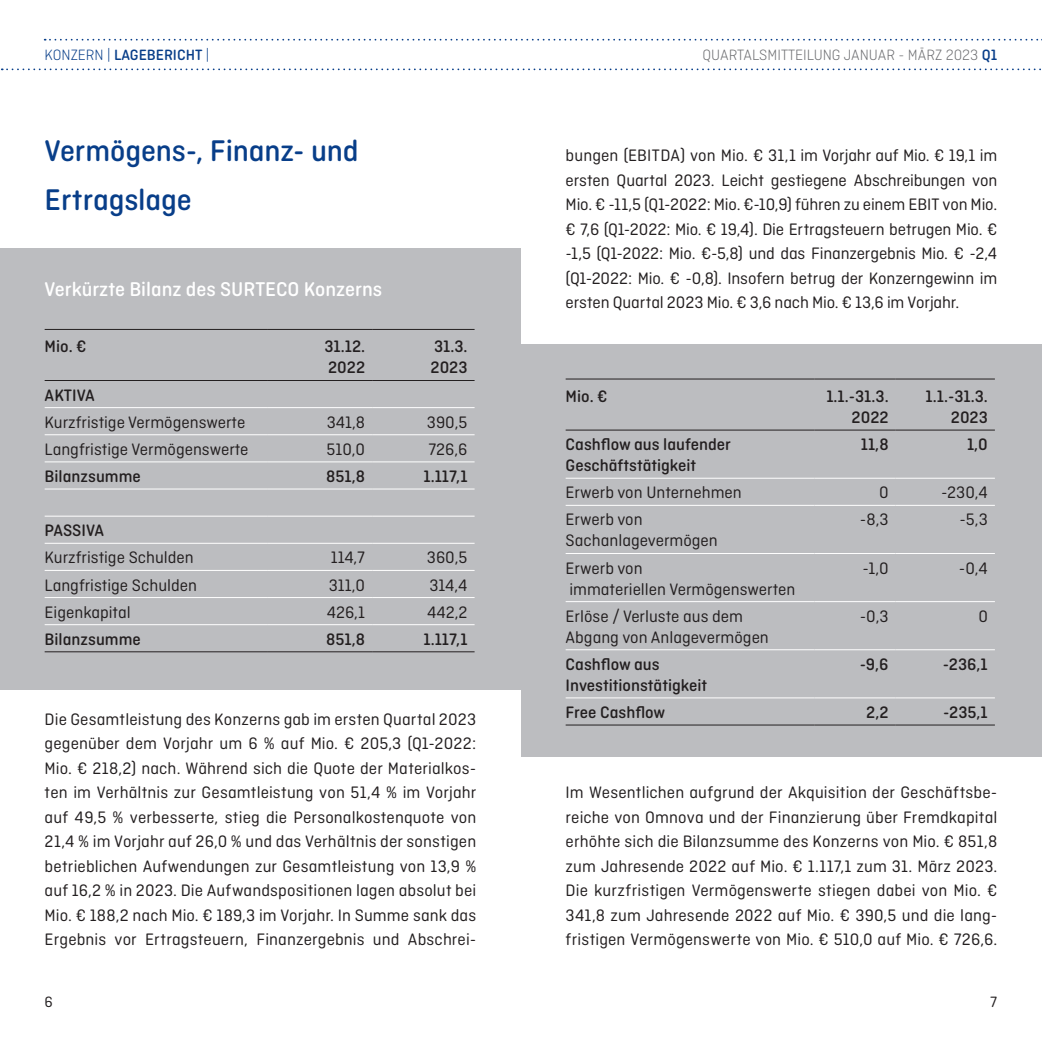
<style>
.page{position:relative;width:1042px;height:1042px;background:#fff}
.page>*{position:absolute;margin:0;border:0;box-sizing:border-box;transform-origin:0 0}
.t1{font:500 31.5px/49px "Ciutadella Rounded";letter-spacing:-.005em;color:#083e89}
.t2{font:500 21px "Ciutadella Rounded";color:#fff}
.t3{font:17.5px/24.5px "Ciutadella Rounded";color:#231f20;text-align:justify}
.t4{font:500 17.5px/21px "Ciutadella Rounded";color:#231f20}
.t5{font:300 15.75px "Ciutadella Rounded";color:#6c6d70}
.t6{font:500 15.75px "Ciutadella Rounded";color:#083e89}
.t7{font:15.75px "Ciutadella Rounded";color:#231f20}
.s1{font-weight:300}
.s2{font-weight:500;color:#083e89}
</style>
<div class="page">
<svg style="left:45px;top:39px;width:997px;height:2px"></svg>
<svg style="left:2px;top:68px;width:1039px;height:2px"></svg>
<div style="left:521px;top:344px;width:521px;height:412px;background:#bcbdc0"></div>
<div style="left:0;top:248px;width:521px;height:441px;background:#bcbdc0"></div>
<hr style="left:45px;top:329px;width:223px;height:1px;background:#231f20">
<hr style="left:268px;top:329px;width:104px;height:1px;background:#231f20">
<hr style="left:372px;top:329px;width:102px;height:1px;background:#231f20">
<hr style="left:45px;top:380px;width:223px;height:1px;background:#231f20">
<hr style="left:268px;top:380px;width:104px;height:1px;background:#231f20">
<hr style="left:372px;top:380px;width:102px;height:1px;background:#231f20">
<hr style="left:45px;top:407px;width:223px;height:1px;background:#fff">
<hr style="left:268px;top:407px;width:104px;height:1px;background:#fff">
<hr style="left:372px;top:407px;width:102px;height:1px;background:#fff">
<hr style="left:45px;top:434px;width:223px;height:1px;background:#fff">
<hr style="left:268px;top:434px;width:104px;height:1px;background:#fff">
<hr style="left:372px;top:434px;width:102px;height:1px;background:#fff">
<hr style="left:45px;top:461px;width:223px;height:1px;background:#fff">
<hr style="left:268px;top:461px;width:104px;height:1px;background:#fff">
<hr style="left:372px;top:461px;width:102px;height:1px;background:#fff">
<hr style="left:45px;top:488px;width:223px;height:1px;background:#fff">
<hr style="left:268px;top:488px;width:104px;height:1px;background:#fff">
<hr style="left:372px;top:488px;width:102px;height:1px;background:#fff">
<hr style="left:45px;top:516px;width:223px;height:1px;background:#fff">
<hr style="left:268px;top:516px;width:104px;height:1px;background:#fff">
<hr style="left:372px;top:516px;width:102px;height:1px;background:#fff">
<hr style="left:45px;top:543px;width:223px;height:1px;background:#fff">
<hr style="left:268px;top:543px;width:104px;height:1px;background:#fff">
<hr style="left:372px;top:543px;width:102px;height:1px;background:#fff">
<hr style="left:45px;top:570px;width:223px;height:1px;background:#fff">
<hr style="left:268px;top:570px;width:104px;height:1px;background:#fff">
<hr style="left:372px;top:570px;width:102px;height:1px;background:#fff">
<hr style="left:45px;top:597px;width:223px;height:1px;background:#fff">
<hr style="left:268px;top:597px;width:104px;height:1px;background:#fff">
<hr style="left:372px;top:597px;width:102px;height:1px;background:#fff">
<hr style="left:45px;top:624px;width:223px;height:1px;background:#fff">
<hr style="left:268px;top:624px;width:104px;height:1px;background:#fff">
<hr style="left:372px;top:624px;width:102px;height:1px;background:#fff">
<hr style="left:45px;top:651px;width:223px;height:1px;background:#231f20">
<hr style="left:268px;top:651px;width:104px;height:1px;background:#231f20">
<hr style="left:372px;top:651px;width:102px;height:1px;background:#231f20">
<hr style="left:566px;top:378px;width:248px;height:1px;background:#231f20">
<hr style="left:814px;top:378px;width:81px;height:1px;background:#231f20">
<hr style="left:895px;top:378px;width:100px;height:1px;background:#231f20">
<hr style="left:566px;top:430px;width:248px;height:1px;background:#231f20">
<hr style="left:814px;top:430px;width:81px;height:1px;background:#231f20">
<hr style="left:895px;top:430px;width:100px;height:1px;background:#231f20">
<hr style="left:566px;top:478px;width:248px;height:1px;background:#fff">
<hr style="left:814px;top:478px;width:81px;height:1px;background:#fff">
<hr style="left:895px;top:478px;width:100px;height:1px;background:#fff">
<hr style="left:566px;top:505px;width:248px;height:1px;background:#fff">
<hr style="left:814px;top:505px;width:81px;height:1px;background:#fff">
<hr style="left:895px;top:505px;width:100px;height:1px;background:#fff">
<hr style="left:566px;top:553px;width:248px;height:1px;background:#fff">
<hr style="left:814px;top:553px;width:81px;height:1px;background:#fff">
<hr style="left:895px;top:553px;width:100px;height:1px;background:#fff">
<hr style="left:566px;top:601px;width:248px;height:1px;background:#fff">
<hr style="left:814px;top:601px;width:81px;height:1px;background:#fff">
<hr style="left:895px;top:601px;width:100px;height:1px;background:#fff">
<hr style="left:566px;top:649px;width:248px;height:1px;background:#fff">
<hr style="left:814px;top:649px;width:81px;height:1px;background:#fff">
<hr style="left:895px;top:649px;width:100px;height:1px;background:#fff">
<hr style="left:566px;top:697px;width:248px;height:1px;background:#fff">
<hr style="left:814px;top:697px;width:81px;height:1px;background:#fff">
<hr style="left:895px;top:697px;width:100px;height:1px;background:#fff">
<hr style="left:566px;top:724px;width:248px;height:1px;background:#231f20">
<hr style="left:814px;top:724px;width:81px;height:1px;background:#231f20">
<hr style="left:895px;top:724px;width:100px;height:1px;background:#231f20">
<p class="t6" style="left:45px;top:46px;width:166px"><span class="s1">KONZERN |</span> LAGEBERICHT <span class="s1">|</span></p>
<h1 class="t1" style="left:45px;top:126px;width:315px">Vermögens-, Finanz- und<br>Ertragslage</h1>
<p class="t2" style="left:45px;top:278px;width:339px">Verkürzte Bilanz des SURTECO Konzerns</p>
<p class="t4" style="left:45px;top:336px;width:43px">Mio. €</p>
<p class="t4" style="left:324px;top:336px;width:42px">31.12.<br>2022</p>
<p class="t4" style="left:430px;top:336px;width:39px">31.3.<br>2023</p>
<p class="t4" style="left:45px;top:384px;width:52px">AKTIVA</p>
<p class="t3" style="left:45px;top:410px;width:202px">Kurzfristige Vermögenswerte</p>
<p class="t3" style="left:327px;top:410px;width:40px">341,8</p>
<p class="t3" style="left:427px;top:410px;width:42px">390,5</p>
<p class="t3" style="left:45px;top:437px;width:205px">Langfristige Vermögenswerte</p>
<p class="t3" style="left:326px;top:437px;width:40px">510,0</p>
<p class="t3" style="left:428px;top:437px;width:41px">726,6</p>
<p class="t4" style="left:45px;top:466px;width:98px">Bilanzsumme</p>
<p class="t4" style="left:326px;top:466px;width:40px">851,8</p>
<p class="t4" style="left:423px;top:466px;width:46px">1.117,1</p>
<p class="t4" style="left:45px;top:520px;width:61px">PASSIVA</p>
<p class="t3" style="left:45px;top:545px;width:151px">Kurzfristige Schulden</p>
<p class="t3" style="left:331px;top:545px;width:36px">114,7</p>
<p class="t3" style="left:427px;top:545px;width:42px">360,5</p>
<p class="t3" style="left:45px;top:572px;width:154px">Langfristige Schulden</p>
<p class="t3" style="left:329px;top:572px;width:38px">311,0</p>
<p class="t3" style="left:429px;top:572px;width:40px">314,4</p>
<p class="t3" style="left:45px;top:600px;width:88px">Eigenkapital</p>
<p class="t3" style="left:327px;top:600px;width:40px">426,1</p>
<p class="t3" style="left:427px;top:600px;width:42px">442,2</p>
<p class="t4" style="left:45px;top:629px;width:98px">Bilanzsumme</p>
<p class="t4" style="left:326px;top:629px;width:40px">851,8</p>
<p class="t4" style="left:423px;top:629px;width:46px">1.117,1</p>
<p class="t3" style="left:45px;top:707px;width:433px">Die Gesamtleistung des Konzerns gab im ersten Quartal 2023 gegenüber dem Vorjahr um 6 % auf Mio. € 205,3 (Q1-2022:<br>Mio. € 218,2) nach. Während sich die Quote der Materialkos&shy;ten im Verhältnis zur Gesamtleistung von 51,4 % im Vorjahr auf 49,5 % verbesserte, stieg die Personalkostenquote von 21,4 % im Vorjahr auf 26,0 % und das Verhältnis der sonstigen betrieblichen Aufwendungen zur Gesamtleistung von 13,9 % auf 16,2 % in 2023. Die Aufwandspositionen lagen absolut bei Mio. € 188,2 nach Mio. € 189,3 im Vorjahr. In Summe sank das Ergebnis vor Ertragsteuern, Finanzergebnis und Abschrei-</p>
<p class="t5" style="left:702px;top:47px;width:296px">QUARTALSMITTEILUNG JANUAR - MÄRZ 2023 <span class="s2">Q1</span></p>
<p class="t3" style="left:566px;top:143px;width:433px">bungen (EBITDA) von Mio. € 31,1 im Vorjahr auf Mio. € 19,1 im ersten Quartal 2023. Leicht gestiegene Abschreibungen von Mio. € -11,5 (Q1-2022: Mio. €-10,9) führen zu einem EBIT von Mio. € 7,6 (Q1-2022: Mio. € 19,4). Die Ertragsteuern betrugen Mio. € -1,5 (Q1-2022: Mio. €-5,8) und das Finanzergebnis Mio. € -2,4 (Q1-2022: Mio. € -0,8). Insofern betrug der Konzerngewinn im ersten Quartal 2023 Mio. € 3,6 nach Mio. € 13,6 im Vorjahr.</p>
<p class="t4" style="left:566px;top:386px;width:43px">Mio. €</p>
<p class="t4" style="left:826px;top:386px;width:64px;text-align:right">1.1.-31.3.<br>2022</p>
<p class="t4" style="left:925px;top:386px;width:64px;text-align:right">1.1.-31.3.<br>2023</p>
<p class="t4" style="left:566px;top:434px;width:167px">Cashflow aus laufender<br>Geschäftstätigkeit</p>
<p class="t4" style="left:861px;top:434px;width:29px">11,8</p>
<p class="t4" style="left:967px;top:434px;width:22px">1,0</p>
<p class="t3" style="left:566px;top:480px;width:178px">Erwerb von Unternehmen</p>
<p class="t3" style="left:879px;top:480px;width:11px">0</p>
<p class="t3" style="left:941px;top:480px;width:48px">-230,4</p>
<p class="t3" style="left:566px;top:509px;width:154px;line-height:21px">Erwerb von<br>Sachanlagevermögen</p>
<p class="t3" style="left:860px;top:507px;width:30px">-8,3</p>
<p class="t3" style="left:959px;top:507px;width:30px">-5,3</p>
<p class="t3" style="left:566px;top:557px;width:231px;line-height:21px">Erwerb von<br>immateriellen Vermögenswerten</p>
<p class="t3" style="left:862px;top:556px;width:28px">-1,0</p>
<p class="t3" style="left:959px;top:556px;width:30px">-0,4</p>
<p class="t3" style="left:566px;top:605px;width:205px;line-height:21px">Erlöse / Verluste aus dem<br>Abgang von Anlagevermögen</p>
<p class="t3" style="left:860px;top:604px;width:30px">-0,3</p>
<p class="t3" style="left:978px;top:604px;width:11px">0</p>
<p class="t4" style="left:566px;top:654px;width:143px">Cashflow aus<br>Investitionstätigkeit</p>
<p class="t4" style="left:860px;top:654px;width:30px">-9,6</p>
<p class="t4" style="left:943px;top:654px;width:47px">-236,1</p>
<p class="t4" style="left:566px;top:702px;width:101px">Free Cashflow</p>
<p class="t4" style="left:866px;top:702px;width:24px">2,2</p>
<p class="t4" style="left:943px;top:702px;width:46px">-235,1</p>
<p class="t3" style="left:566px;top:780px;width:433px">Im Wesentlichen aufgrund der Akquisition der Geschäftsbe&shy;reiche von Omnova und der Finanzierung über Fremdkapital erhöhte sich die Bilanzsumme des Konzerns von Mio. € 851,8 zum Jahresende 2022 auf Mio. € 1.117,1 zum 31. März 2023.<br>Die kurzfristigen Vermögenswerte stiegen dabei von Mio. € 341,8 zum Jahresende 2022 auf Mio. € 390,5 und die lang&shy;fristigen Vermögenswerte von Mio. € 510,0 auf Mio. € 726,6.</p>
<p class="t7" style="left:45px;top:993px;width:10px">6</p>
<p class="t7" style="left:990px;top:993px;width:9px">7</p>
</div>
